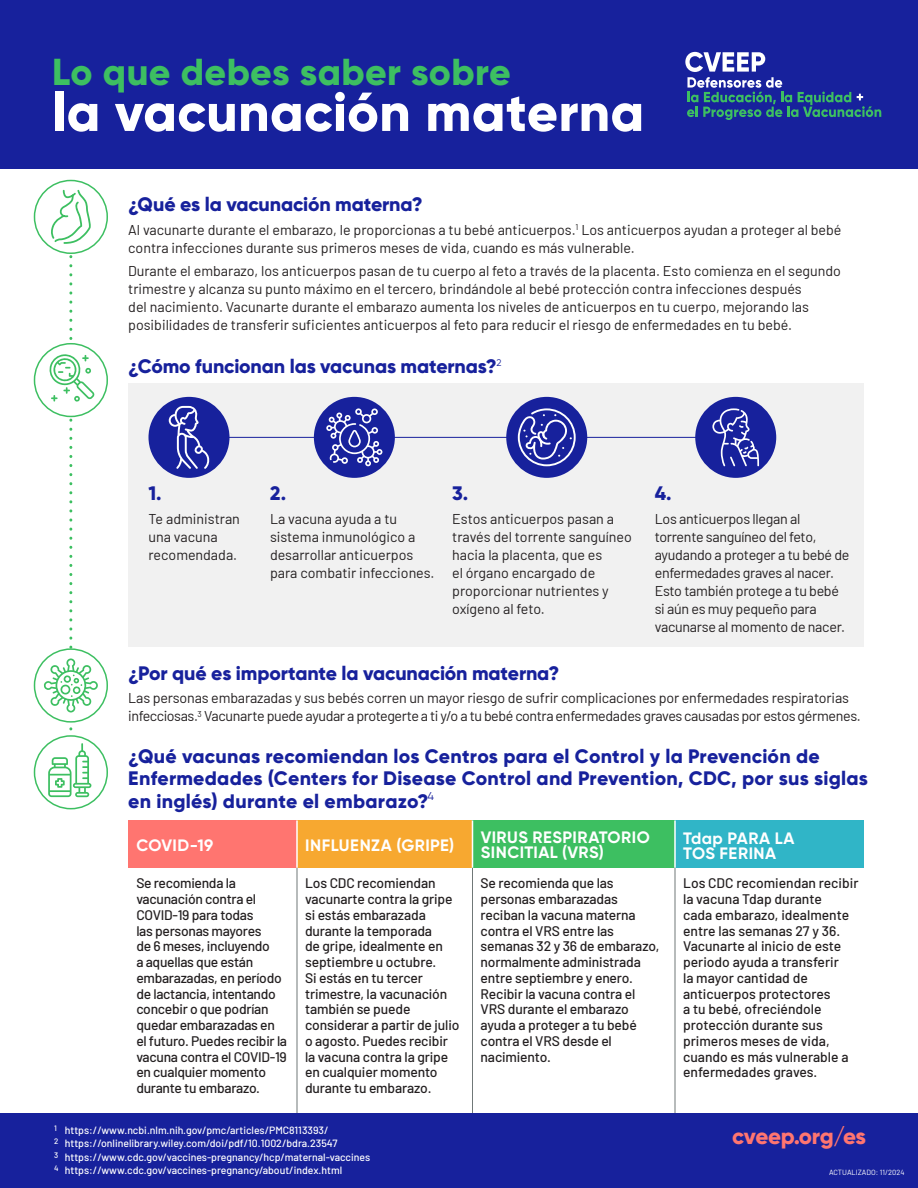
<style>
.page{position:relative;width:918px;height:1188px;background:#fff}
.page>*{position:absolute;margin:0;border:0;box-sizing:border-box;transform-origin:0 0}
.t1{font:800 54px "Gilroy";letter-spacing:.005em;color:#fff}
.t2{font:800 37.5px "Gilroy";letter-spacing:.01em;color:#3dbf61}
.t3{font:800 22.5px "Gilroy";letter-spacing:-.015em;color:#ff7570}
.t4{font:800 19.5px/22.5px "Gilroy";letter-spacing:.01em;color:#17219c}
.t5{font:800 19.5px "Gilroy";letter-spacing:-.01em;color:#17219c}
.table_top_head{font:700 16.5px/15px "Gilroy";letter-spacing:.025em;color:#fff}
.Body_Copy{font:14.25px/18px "Barlow";color:#231f20}
.Body_Copy-2{font:14.25px/18px "Barlow";letter-spacing:-.02em;color:#231f20}
.table_copy{font:500 13.8px/15.8px "Barlow";letter-spacing:-.01em;color:#231f20}
.t6{font:500 10.5px "Barlow";color:#fff}
.Body_Copy_Smaller{font:7.5px "Barlow";color:#fff}
</style>
<div class="page">
<div style="left:0;top:0;width:918px;height:169px;background:#17219c"></div>
<div style="left:128px;top:820px;width:169px;height:48px;background:#ff7570"></div>
<div style="left:297px;top:820px;width:175px;height:48px;background:#f7a830"></div>
<div style="left:472px;top:820px;width:203px;height:48px;background:#3dbf61"></div>
<div style="left:675px;top:820px;width:189px;height:48px;background:#30b5c7"></div>
<hr style="left:297px;top:868px;width:1px;height:254px;background:#707878">
<hr style="left:472px;top:868px;width:1px;height:254px;background:#707878">
<hr style="left:675px;top:868px;width:1px;height:254px;background:#707878">
<hr style="left:296px;top:820px;width:2px;height:48px;background:#fff">
<hr style="left:472px;top:820px;width:1px;height:48px;background:#fff">
<hr style="left:674px;top:820px;width:2px;height:48px;background:#fff">
<div style="left:128px;top:383px;width:736px;height:264px;background:#f1f1f1"></div>
<div style="left:34px;top:180px;width:74px;height:74px;border:2px solid #3dbf61;border-radius:50%"></div>
<div style="left:34px;top:343px;width:74px;height:74px;border:2px solid #3dbf61;border-radius:50%"></div>
<div style="left:34px;top:648px;width:74px;height:75px;border:2px solid #3dbf61;border-radius:50%"></div>
<hr style="left:188px;top:437px;width:565px;height:1px;background:#17219c">
<div style="left:0;top:1114px;width:918px;height:74px;background:#17219c"></div>
<div style="left:148px;top:397px;width:82px;height:81px;background:#17219c;border-radius:50%"></div>
<svg style="left:169px;top:406px;width:41px;height:63px"></svg>
<svg style="left:34px;top:736px;width:73px;height:73px"></svg>
<div style="left:34px;top:735px;width:74px;height:74px;border:2px solid #3dbf61;border-radius:50%"></div>
<svg style="left:44px;top:190px;width:54px;height:612px"></svg>
<div style="left:506px;top:397px;width:81px;height:81px;background:#17219c;border-radius:50%"></div>
<svg style="left:518px;top:408px;width:58px;height:58px"></svg>
<div style="left:695px;top:397px;width:81px;height:81px;background:#17219c;border-radius:50%"></div>
<svg style="left:712px;top:408px;width:47px;height:58px"></svg>
<div style="left:314px;top:397px;width:81px;height:81px;background:#17219c;border-radius:50%"></div>
<svg style="left:326px;top:408px;width:56px;height:58px"></svg>
<svg style="left:685px;top:52px;width:196px;height:68px"></svg>
<p class="t2" style="left:52px;top:48px;width:460px">Lo que debes saber sobre</p>
<p class="t1" style="left:52px;top:78px;width:593px">la vacunación materna</p>
<h1 class="t4" style="left:128px;top:193px;width:296px">¿Qué es la vacunación materna?</h1>
<p class="Body_Copy" style="left:128px;top:220px;width:715px">Al vacunarte durante el embarazo, le proporcionas a tu bebé anticuerpos.<sup>1</sup> Los anticuerpos ayudan a proteger al bebé contra infecciones durante sus primeros meses de vida, cuando es más vulnerable.</p>
<p class="Body_Copy" style="left:128px;top:261px;width:714px">Durante el embarazo, los anticuerpos pasan de tu cuerpo al feto a través de la placenta. Esto comienza en el segundo trimestre y alcanza su punto máximo en el tercero, brindándole al bebé protección contra infecciones después<br>del nacimiento. Vacunarte durante el embarazo aumenta los niveles de anticuerpos en tu cuerpo, mejorando las posibilidades de transferir suficientes anticuerpos al feto para reducir el riesgo de enfermedades en tu bebé.</p>
<h1 class="t4" style="left:128px;top:355px;width:375px">¿Cómo funcionan las vacunas maternas?<sup>2</sup></h1>
<h1 class="t4" style="left:148px;top:482px;width:15px">1.</h1>
<p class="Body_Copy" style="left:148px;top:508px;width:93px">Te administran una vacuna recomendada.</p>
<h1 class="t4" style="left:270px;top:482px;width:18px">2.</h1>
<p class="Body_Copy" style="left:270px;top:508px;width:166px">La vacuna ayuda a tu sistema inmunológico a desarrollar anticuerpos para combatir infecciones.</p>
<h1 class="t4" style="left:452px;top:482px;width:18px">3.</h1>
<p class="Body_Copy" style="left:452px;top:508px;width:181px">Estos anticuerpos pasan a través del torrente sanguíneo hacia la placenta, que es<br>el órgano encargado de proporcionar nutrientes y oxígeno al feto.</p>
<h1 class="t4" style="left:655px;top:482px;width:19px">4.</h1>
<p class="Body_Copy-2" style="left:655px;top:508px;width:196px">Los anticuerpos llegan al torrente sanguíneo del feto, ayudando a proteger a tu bebé de enfermedades graves al nacer.<br>Esto también protege a tu bebé si aún es muy pequeño para vacunarse al momento de nacer.</p>
<h1 class="t5" style="left:128px;top:661px;width:433px">¿Por qué es importante la vacunación materna?</h1>
<p class="Body_Copy-2" style="left:128px;top:688px;width:734px">Las personas embarazadas y sus bebés corren un mayor riesgo de sufrir complicaciones por enfermedades respiratorias infecciosas.<sup>3</sup> Vacunarte puede ayudar a protegerte a ti y/o a tu bebé contra enfermedades graves causadas por estos gérmenes.</p>
<h1 class="t4" style="left:128px;top:745px;width:741px">¿Qué vacunas recomiendan los Centros para el Control y la Prevención de<br>Enfermedades (Centers for Disease Control and Prevention, CDC, por sus siglas en inglés) durante el embarazo?<sup>4</sup></h1>
<p class="table_top_head" style="left:136px;top:837px;width:78px">COVID-19</p>
<p class="table_top_head" style="left:305px;top:837px;width:151px">INFLUENZA (GRIPE)</p>
<p class="table_top_head" style="left:481px;top:830px;width:171px">VIRUS RESPIRATORIO<br>SINCITIAL (VRS)</p>
<p class="table_top_head" style="left:683px;top:830px;width:113px">Tdap PARA LA<br>TOS FERINA</p>
<p class="table_copy" style="left:136px;top:874px;width:152px">Se recomienda la vacunación contra el<br>COVID-19 para todas<br>las personas mayores<br>de 6 meses, incluyendo<br>a aquellas que están embarazadas, en período de lactancia, intentando concebir o que podrían quedar embarazadas en el futuro. Puedes recibir la vacuna contra el COVID-19 en cualquier momento durante tu embarazo.</p>
<p class="table_copy" style="left:305px;top:874px;width:156px">Los CDC recomiendan vacunarte contra la gripe si estás embarazada durante la temporada<br>de gripe, idealmente en septiembre u octubre.<br>Si estás en tu tercer trimestre, la vacunación también se puede considerar a partir de julio o agosto. Puedes recibir la vacuna contra la gripe en cualquier momento durante tu embarazo.</p>
<p class="table_copy" style="left:481px;top:874px;width:180px">Se recomienda que las personas embarazadas reciban la vacuna materna contra el VRS entre las semanas 32 y 36 de embarazo, normalmente administrada entre septiembre y enero.<br>Recibir la vacuna contra el<br>VRS durante el embarazo ayuda a proteger a tu bebé contra el VRS desde el nacimiento.</p>
<p class="table_copy" style="left:683px;top:874px;width:177px">Los CDC recomiendan recibir la vacuna Tdap durante<br>cada embarazo, idealmente entre las semanas 27 y 36.<br>Vacunarte al inicio de este periodo ayuda a transferir<br>la mayor cantidad de anticuerpos protectores<br>a tu bebé, ofreciéndole protección durante sus primeros meses de vida, cuando es más vulnerable a enfermedades graves.</p>
<p class="t3" style="left:732px;top:1122px;width:135px">cveep.org/es</p>
<p class="Body_Copy_Smaller" style="left:829px;top:1166px;width:77px">ACTUALIZADO: 11/2024</p>
<p class="t6" style="left:54px;top:1122px;width:276px"><sup>1</sup> https://www.ncbi.nlm.nih.gov/pmc/articles/PMC8113393/</p>
<p class="t6" style="left:54px;top:1136px;width:285px"><sup>2</sup> https://onlinelibrary.wiley.com/doi/pdf/10.1002/bdra.23547</p>
<p class="t6" style="left:54px;top:1149px;width:318px"><sup>3</sup> https://www.cdc.gov/vaccines-pregnancy/hcp/maternal-vaccines</p>
<p class="t6" style="left:54px;top:1163px;width:290px"><sup>4</sup> https://www.cdc.gov/vaccines-pregnancy/about/index.html</p>
</div>
